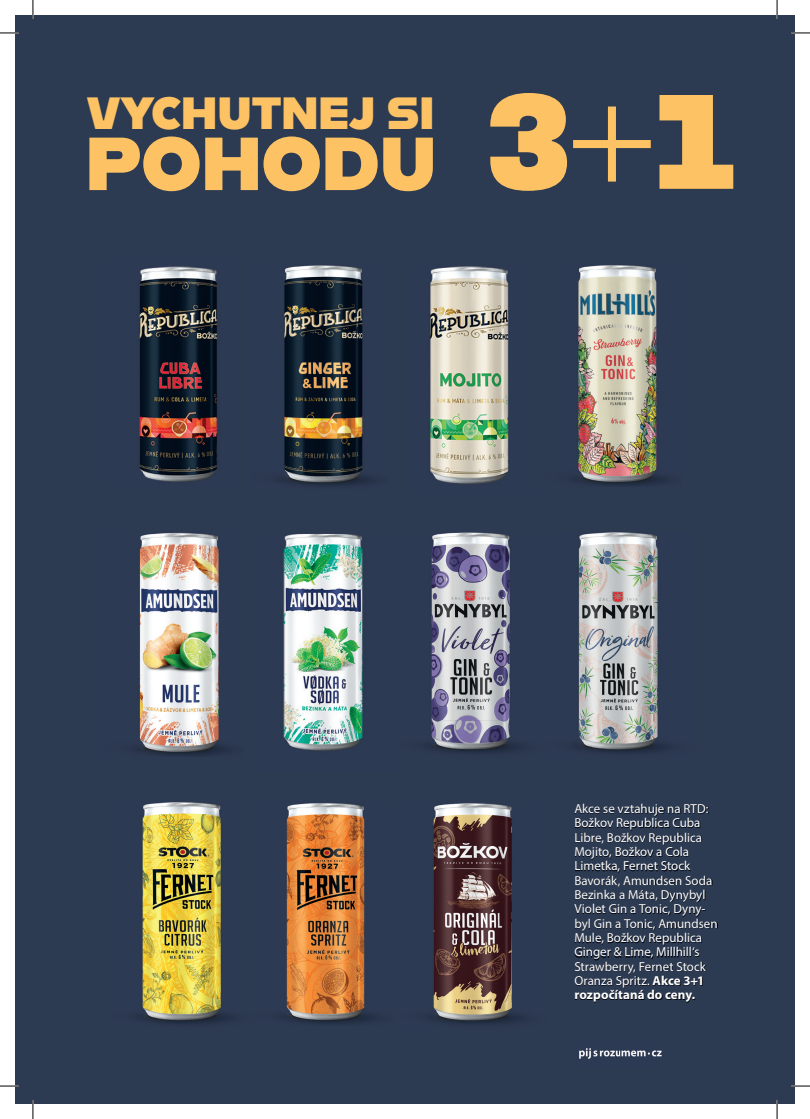
<style>
.page{position:relative;width:810px;height:1119px;background:#fff}
.page>*{position:absolute;margin:0;border:0;box-sizing:border-box;transform-origin:0 0}
.t1{font:74.88px "Alfarn 2";color:#fdc263}
.t2{font:45.12px "Alfarn 2";color:#fdc263}
.t3{font:13px/14.2px "Myriad Pro";color:#fff}
.s1{font-weight:700}
</style>
<div class="page">
<div style="left:15px;top:15px;width:780px;height:1088px;background:#2c3a52"></div>
<svg style="left:490px;top:93px;width:77px;height:97px"></svg>
<svg style="left:573px;top:106px;width:78px;height:75px"></svg>
<svg style="left:659px;top:95px;width:74px;height:94px"></svg>
<img style="left:430px;top:266px;width:79px;height:218px">
<img style="left:284px;top:265px;width:79px;height:112px">
<img style="left:281px;top:377px;width:90px;height:109px">
<img style="left:578px;top:265px;width:79px;height:108px">
<img style="left:576px;top:373px;width:89px;height:112px">
<img style="left:431px;top:803px;width:89px;height:221px">
<img style="left:142px;top:802px;width:79px;height:150px">
<img style="left:140px;top:952px;width:89px;height:72px">
<img style="left:284px;top:803px;width:90px;height:221px">
<img style="left:283px;top:534px;width:80px;height:217px">
<img style="left:138px;top:532px;width:90px;height:224px">
<img style="left:431px;top:532px;width:79px;height:188px">
<img style="left:429px;top:720px;width:89px;height:33px">
<img style="left:576px;top:532px;width:90px;height:221px">
<img style="left:139px;top:266px;width:79px;height:216px">
<img style="left:579px;top:1048px;width:83px;height:11px">
<img style="left:575px;top:804px;width:142px;height:198px">
<svg style="left:0;top:32px;width:19px;height:2px"></svg>
<svg style="left:791px;top:32px;width:19px;height:2px"></svg>
<svg style="left:0;top:1085px;width:19px;height:1px"></svg>
<svg style="left:791px;top:1085px;width:19px;height:1px"></svg>
<svg style="left:32px;top:0;width:2px;height:19px"></svg>
<svg style="left:32px;top:1100px;width:2px;height:18px"></svg>
<svg style="left:776px;top:0;width:2px;height:19px"></svg>
<svg style="left:776px;top:1100px;width:2px;height:18px"></svg>
<h2 class="t2" style="left:87px;top:86px;width:349px">VYCHUTNEJ SI</h2>
<h1 class="t1" style="left:86px;top:118px;width:352px">POHODU</h1>
<p class="t3" style="left:574px;top:801px;width:145px">Akce se vztahuje na RTD:<br>Božkov Republica Cuba<br>Libre, Božkov Republica<br>Mojito, Božkov a Cola<br>Limetka, Fernet Stock<br>Bavorák, Amundsen Soda<br>Bezinka a Máta, Dynybyl<br>Violet Gin a Tonic, Dyny&shy;byl Gin a Tonic, Amundsen<br>Mule, Božkov Republica<br>Ginger &amp; Lime, Millhill‘s<br>Strawberry, Fernet Stock<br>Oranza Spritz. <span class="s1">Akce 3+1 rozpočítaná do ceny.</span></p>
</div>
